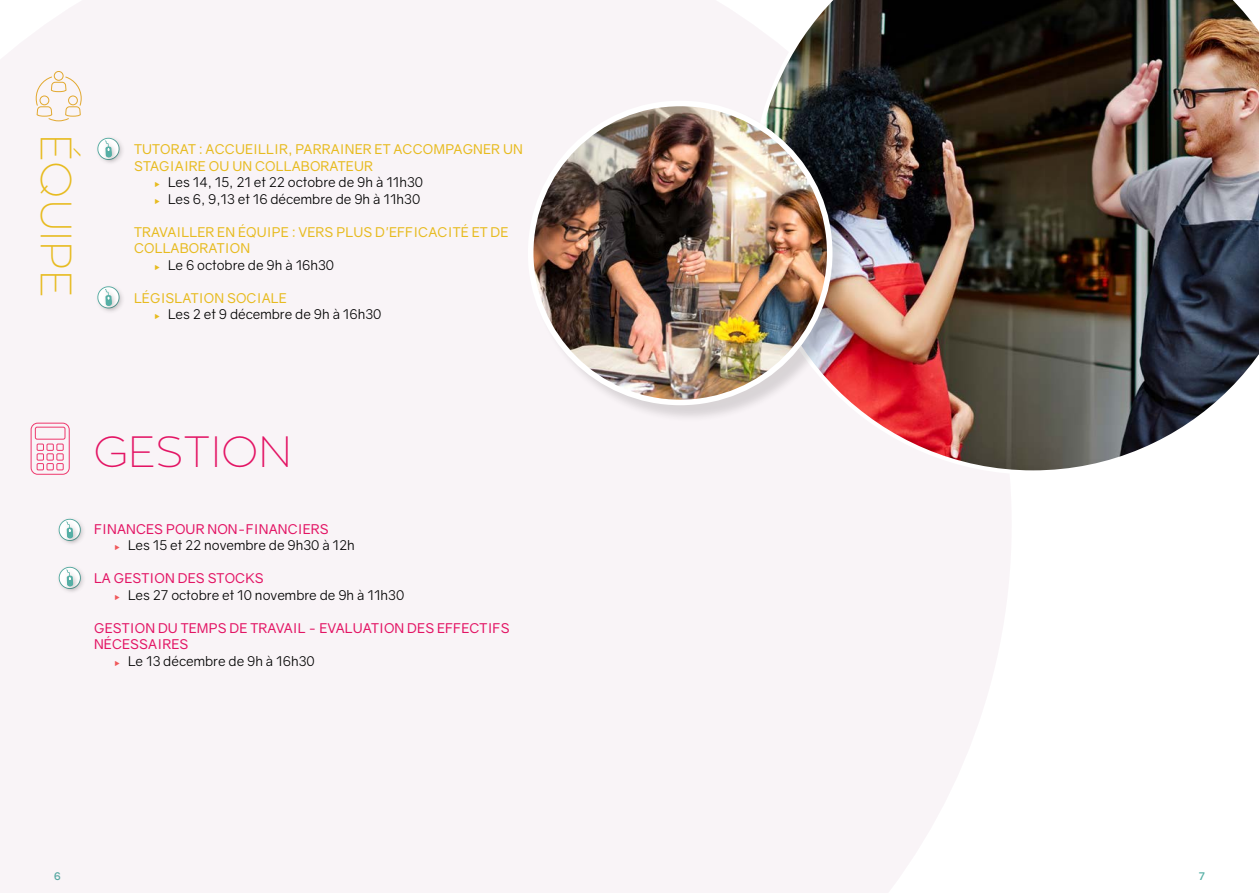
<style>
.page{position:relative;width:1259px;height:893px;background:#fff}
.page>*{position:absolute;margin:0;border:0;box-sizing:border-box;transform-origin:0 0}
._1E_TITRE{font:100 43.5px "Zona Pro";color:#e31464}
._1E_TITRE-2{font:100 43.5px "Zona Pro";color:#e7bb20}
.t1{font:13.5px "Gravity";color:#000}
.TITRE_COLLABORATION{font:13.5px/16.5px "Gravity";letter-spacing:.01em;color:#e7bb20}
.TITRE_COLLABORATION-2{font:13.5px/16.5px "Gravity";letter-spacing:.01em;color:#e31464}
.t2{font:700 10.5px "Gravity";color:#55afa5}
.t3{font:4.5px "Icons South St";color:#e7bb20}
.t4{font:4.5px "Icons South St";color:#f0595b}
</style>
<div class="page">
<div style="left:0;top:0;width:1011px;height:893px;background:#f9f4f7"></div>
<img style="left:751px;top:0;width:508px;height:475px">
<div style="left:530px;top:103px;width:320px;height:320px;background:#231f20;opacity:.15"></div>
<img style="left:531px;top:103px;width:298px;height:299px;border-radius:149px">
<svg style="left:35px;top:71px;width:47px;height:51px"></svg>
<div style="left:56px;top:517px;width:31px;height:30px;background:#f9f4f7"></div>
<div style="left:64px;top:519px;width:16px;height:26px;background:#ece7ea"></div>
<svg style="left:58px;top:518px;width:24px;height:24px"></svg>
<svg style="left:31px;top:423px;width:39px;height:52px"></svg>
<div style="left:56px;top:565px;width:31px;height:30px;background:#f9f4f7"></div>
<div style="left:64px;top:567px;width:16px;height:26px;background:#ece7ea"></div>
<svg style="left:58px;top:566px;width:24px;height:24px"></svg>
<div style="left:95px;top:284px;width:30px;height:30px;background:#231f20;opacity:.25"></div>
<div style="left:102px;top:286px;width:17px;height:27px;background:#eee9ec"></div>
<svg style="left:96px;top:285px;width:25px;height:25px"></svg>
<div style="left:95px;top:136px;width:30px;height:30px;background:#231f20;opacity:.25"></div>
<div style="left:102px;top:138px;width:17px;height:26px;background:#231f20;opacity:.25"></div>
<svg style="left:96px;top:137px;width:25px;height:24px"></svg>
<p class="_1E_TITRE-2" style="left:84px;top:134px;width:165px;rotate:90deg">ÉQUIPE</p>
<p class="TITRE_COLLABORATION" style="left:134px;top:141px;width:390px">TUTORAT : ACCUEILLIR, PARRAINER ET ACCOMPAGNER UN<br>STAGIAIRE OU UN COLLABORATEUR</p>
<p class="t3" style="left:155px;top:183px;width:6px">C</p>
<p class="t1" style="left:168px;top:174px;width:257px">Les 14, 15, 21 et 22 octobre de 9h à 11h30</p>
<p class="t3" style="left:155px;top:200px;width:6px">C</p>
<p class="t1" style="left:168px;top:191px;width:254px">Les 6, 9,13 et 16 décembre de 9h à 11h30</p>
<p class="TITRE_COLLABORATION" style="left:134px;top:224px;width:376px">TRAVAILLER EN ÉQUIPE : VERS PLUS D'EFFICACITÉ ET DE<br>COLLABORATION</p>
<p class="t3" style="left:155px;top:266px;width:6px">C</p>
<p class="t1" style="left:168px;top:257px;width:168px">Le 6 octobre de 9h à 16h30</p>
<p class="TITRE_COLLABORATION" style="left:134px;top:290px;width:154px">LÉGISLATION SOCIALE</p>
<p class="t3" style="left:155px;top:315px;width:6px">C</p>
<p class="t1" style="left:168px;top:306px;width:215px">Les 2 et 9 décembre de 9h à 16h30</p>
<p class="_1E_TITRE" style="left:93px;top:424px;width:200px">GESTION</p>
<p class="TITRE_COLLABORATION-2" style="left:94px;top:521px;width:236px">FINANCES POUR NON-FINANCIERS</p>
<p class="t4" style="left:115px;top:546px;width:6px">C</p>
<p class="t1" style="left:128px;top:537px;width:228px">Les 15 et 22 novembre de 9h30 à 12h</p>
<p class="TITRE_COLLABORATION-2" style="left:94px;top:570px;width:171px">LA GESTION DES STOCKS</p>
<p class="t4" style="left:115px;top:596px;width:6px">C</p>
<p class="t1" style="left:128px;top:587px;width:278px">Les 27 octobre et 10 novembre de 9h à 11h30</p>
<p class="TITRE_COLLABORATION-2" style="left:94px;top:620px;width:417px">GESTION DU TEMPS DE TRAVAIL - EVALUATION DES EFFECTIFS<br>NÉCESSAIRES</p>
<p class="t4" style="left:115px;top:662px;width:6px">C</p>
<p class="t1" style="left:128px;top:653px;width:188px">Le 13 décembre de 9h à 16h30</p>
<p class="t2" style="left:54px;top:870px;width:8px">6</p>
<p class="t2" style="left:1198px;top:870px;width:8px">7</p>
</div>
